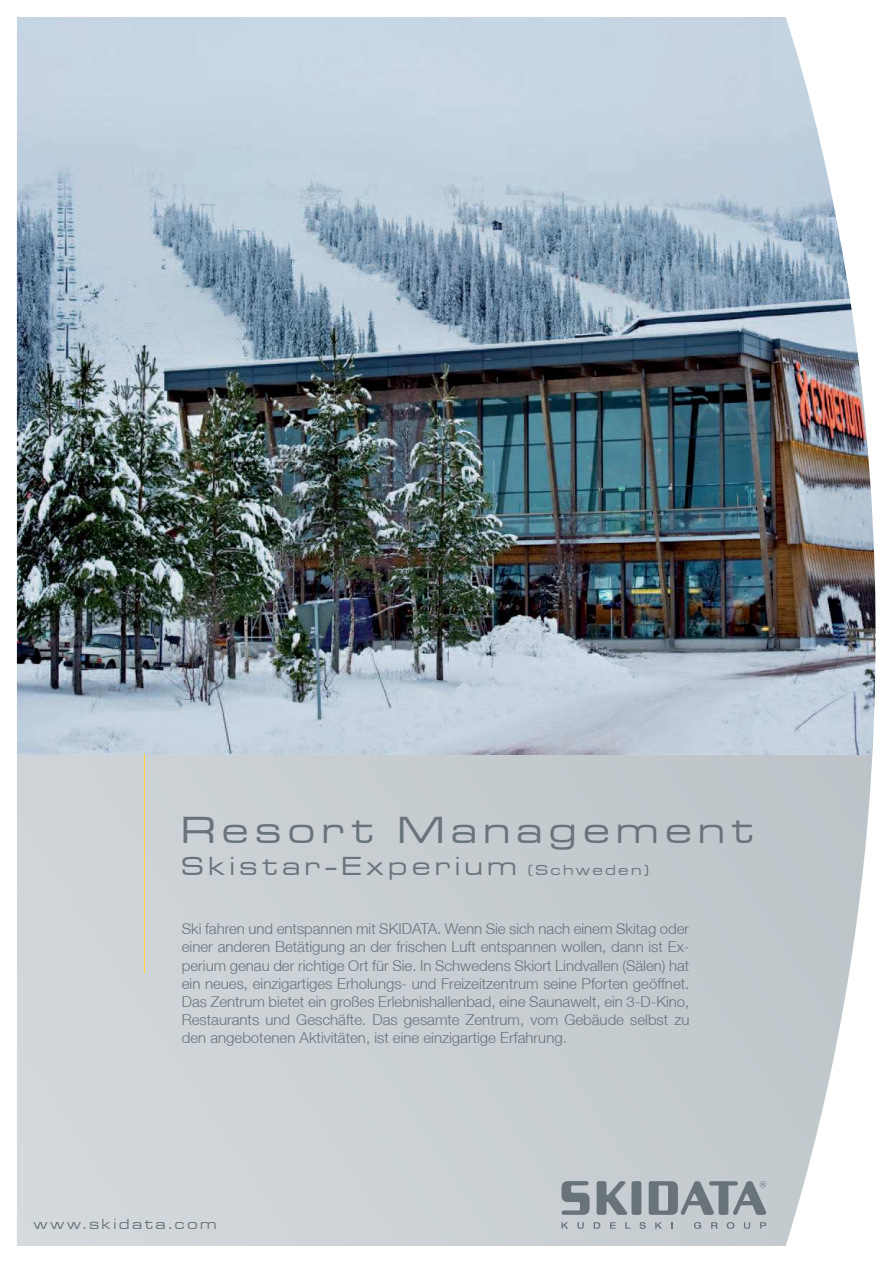
<style>
.page{position:relative;width:893px;height:1263px;background:#fff}
.page>*{position:absolute;margin:0;border:0;box-sizing:border-box;transform-origin:0 0}
.t1{font:39px "Microgramma D Medi Exte";letter-spacing:.2em;color:#69737a}
.t2{font:27px "Microgramma D Medi Exte";letter-spacing:.2em;color:#69737a}
.t3{font:300 15px/18px "Helvetica Neue LT";color:#69737a;text-align:justify}
.t4{font:15px "Microgramma D Medi Exte";letter-spacing:.2em;color:#69737a}
.s1{font-size:15px}
</style>
<div class="page">
<img style="left:16px;top:17px;width:860px;height:1229px">
<h1 class="t1" style="left:182px;top:805px;width:572px">Resort Management</h1>
<h2 class="t2" style="left:182px;top:849px;width:468px">Skistar-Experium <span class="s1">(Schweden)</span></h2>
<p class="t3" style="left:182px;top:920px;width:509px">Ski fahren und entspannen mit SKIDATA. Wenn Sie sich nach einem Skitag oder einer anderen Betätigung an der frischen Luft entspannen wollen, dann ist Ex&shy;perium genau der richtige Ort für Sie. In Schwedens Skiort Lindvallen (Sälen) hat ein neues, einzigartiges Erholungs- und Freizeitzentrum seine Pforten geöffnet.<br>Das Zentrum bietet ein großes Erlebnishallenbad, eine Saunawelt, ein 3-D-Kino, Restaurants und Geschäfte. Das gesamte Zentrum, vom Gebäude selbst zu den angebotenen Aktivitäten, ist eine einzigartige Erfahrung.</p>
<p class="t4" style="left:34px;top:1214px;width:184px">www.skidata.com</p>
</div>
